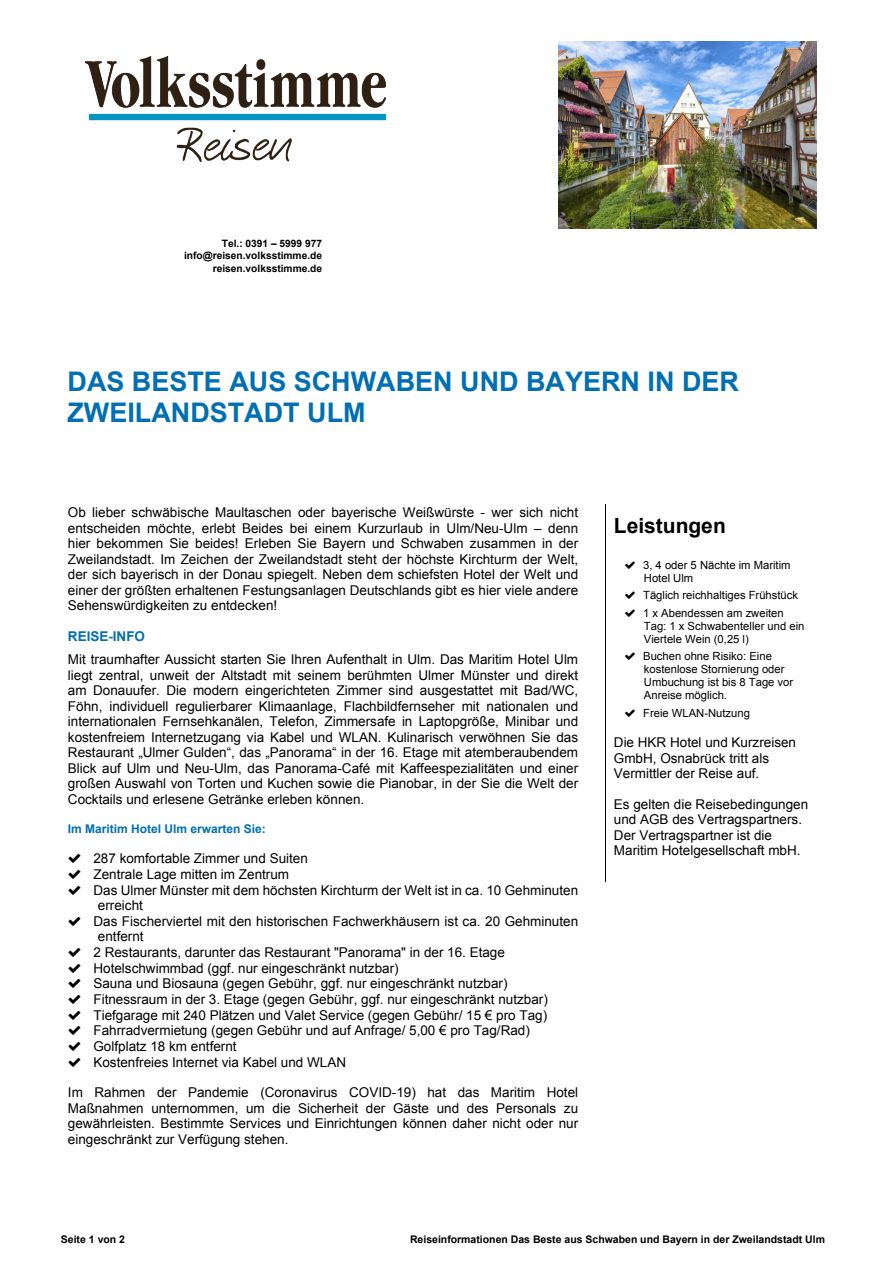
<style>
.page{position:relative;width:893px;height:1263px;background:#fff}
.page>*{position:absolute;margin:0;border:0;box-sizing:border-box;transform-origin:0 0}
.t1{font:700 27px/31px "Arial";color:#006fb3}
.t2{font:700 21px "Arial";color:#000}
.t3{font:13.5px/15.6px "Arial";color:#000;text-align:justify}
.t4{font:700 13.5px "Arial";color:#006fb3}
.t5{font:700 12px "Arial";color:#006fb3}
.t6{font:11.25px/12.9px "Arial";color:#000}
.t7{font:700 10.5px "Arial";color:#000}
.t8{font:700 10.2px/12.3px "Arial";color:#000;text-align:right}
</style>
<div class="page">
<hr style="left:605px;top:505px;width:1px;height:377px;background:#000">
<img style="left:86px;top:56px;width:300px;height:105px">
<img style="left:558px;top:41px;width:258px;height:188px">
<p class="t8" style="left:184px;top:238px;width:139px">Tel.: 0391 – 5999 977 info@reisen.volksstimme.de reisen.volksstimme.de</p>
<h1 class="t1" style="left:68px;top:368px;width:673px">DAS BESTE AUS SCHWABEN UND BAYERN IN DER<br>ZWEILANDSTADT ULM</h1>
<p class="t3" style="left:68px;top:506px;width:512px">Ob lieber schwäbische Maultaschen oder bayerische Weißwürste - wer sich nicht entscheiden möchte, erlebt Beides bei einem Kurzurlaub in Ulm/Neu-Ulm – denn hier bekommen Sie beides! Erleben Sie Bayern und Schwaben zusammen in der Zweilandstadt. Im Zeichen der Zweilandstadt steht der höchste Kirchturm der Welt, der sich bayerisch in der Donau spiegelt. Neben dem schiefsten Hotel der Welt und einer der größten erhaltenen Festungsanlagen Deutschlands gibt es hier viele andere Sehenswürdigkeiten zu entdecken!</p>
<p class="t4" style="left:68px;top:631px;width:79px">REISE-INFO</p>
<p class="t3" style="left:68px;top:653px;width:512px">Mit traumhafter Aussicht starten Sie Ihren Aufenthalt in Ulm. Das Maritim Hotel Ulm liegt zentral, unweit der Altstadt mit seinem berühmten Ulmer Münster und direkt am Donauufer. Die modern eingerichteten Zimmer sind ausgestattet mit Bad/WC, Föhn, individuell regulierbarer Klimaanlage, Flachbildfernseher mit nationalen und internationalen Fernsehkanälen, Telefon, Zimmersafe in Laptopgröße, Minibar und kostenfreiem Internetzugang via Kabel und WLAN. Kulinarisch verwöhnen Sie das Restaurant „Ulmer Gulden“, das „Panorama“ in der 16. Etage mit atemberaubendem Blick auf Ulm und Neu-Ulm, das Panorama-Café mit Kaffeespezialitäten und einer großen Auswahl von Torten und Kuchen sowie die Pianobar, in der Sie die Welt der Cocktails und erlesene Getränke erleben können.</p>
<p class="t5" style="left:68px;top:824px;width:199px">Im Maritim Hotel Ulm erwarten Sie:</p>
<p class="t3" style="left:93px;top:852px;width:216px">287 komfortable Zimmer und Suiten</p>
<p class="t3" style="left:93px;top:868px;width:197px">Zentrale Lage mitten im Zentrum</p>
<p class="t3" style="left:93px;top:883px;width:486px">Das Ulmer Münster mit dem höchsten Kirchturm der Welt ist in ca. 10 Gehminuten</p>
<p class="t3" style="left:98px;top:899px;width:47px">erreicht</p>
<p class="t3" style="left:93px;top:914px;width:486px">Das Fischerviertel mit den historischen Fachwerkhäusern ist ca. 20 Gehminuten</p>
<p class="t3" style="left:98px;top:930px;width:47px">entfernt</p>
<p class="t3" style="left:93px;top:946px;width:413px">2 Restaurants, darunter das Restaurant "Panorama" in der 16. Etage</p>
<p class="t3" style="left:93px;top:961px;width:307px">Hotelschwimmbad (ggf. nur eingeschränkt nutzbar)</p>
<p class="t3" style="left:93px;top:977px;width:416px">Sauna und Biosauna (gegen Gebühr, ggf. nur eingeschränkt nutzbar)</p>
<p class="t3" style="left:93px;top:993px;width:456px">Fitnessraum in der 3. Etage (gegen Gebühr, ggf. nur eingeschränkt nutzbar)</p>
<p class="t3" style="left:93px;top:1008px;width:455px">Tiefgarage mit 240 Plätzen und Valet Service (gegen Gebühr/ 15 € pro Tag)</p>
<p class="t3" style="left:93px;top:1024px;width:438px">Fahrradvermietung (gegen Gebühr und auf Anfrage/ 5,00 € pro Tag/Rad)</p>
<p class="t3" style="left:93px;top:1040px;width:145px">Golfplatz 18 km entfernt</p>
<p class="t3" style="left:93px;top:1055px;width:254px">Kostenfreies Internet via Kabel und WLAN</p>
<p class="t3" style="left:68px;top:1086px;width:512px">Im Rahmen der Pandemie (Coronavirus COVID-19) hat das Maritim Hotel Maßnahmen unternommen, um die Sicherheit der Gäste und des Personals zu gewährleisten. Bestimmte Services und Einrichtungen können daher nicht oder nur eingeschränkt zur Verfügung stehen.</p>
<h2 class="t2" style="left:614px;top:517px;width:113px">Leistungen</h2>
<p class="t6" style="left:643px;top:560px;width:149px">3, 4 oder 5 Nächte im Maritim<br>Hotel Ulm</p>
<p class="t6" style="left:643px;top:588px;width:156px;line-height:17.5px">Täglich reichhaltiges Frühstück<br>1 x Abendessen am zweiten</p>
<p class="t6" style="left:644px;top:621px;width:162px">Tag: 1 x Schwabenteller und ein<br>Viertele Wein (0,25 l)</p>
<p class="t6" style="left:643px;top:651px;width:152px">Buchen ohne Risiko: Eine kostenlose Stornierung oder<br>Umbuchung ist bis 8 Tage vor<br>Anreise möglich.</p>
<p class="t6" style="left:643px;top:707px;width:108px">Freie WLAN-Nutzung</p>
<p class="t3" style="left:614px;top:736px;width:184px;text-align:left">Die HKR Hotel und Kurzreisen<br>GmbH, Osnabrück tritt als<br>Vermittler der Reise auf.</p>
<p class="t3" style="left:614px;top:797px;width:196px;text-align:left">Es gelten die Reisebedingungen und AGB des Vertragspartners.<br>Der Vertragspartner ist die<br>Maritim Hotelgesellschaft mbH.</p>
<p class="t7" style="left:61px;top:1235px;width:66px">Seite 1 von 2</p>
<p class="t7" style="left:410px;top:1235px;width:417px">Reiseinformationen Das Beste aus Schwaben und Bayern in der Zweilandstadt Ulm</p>
</div>
